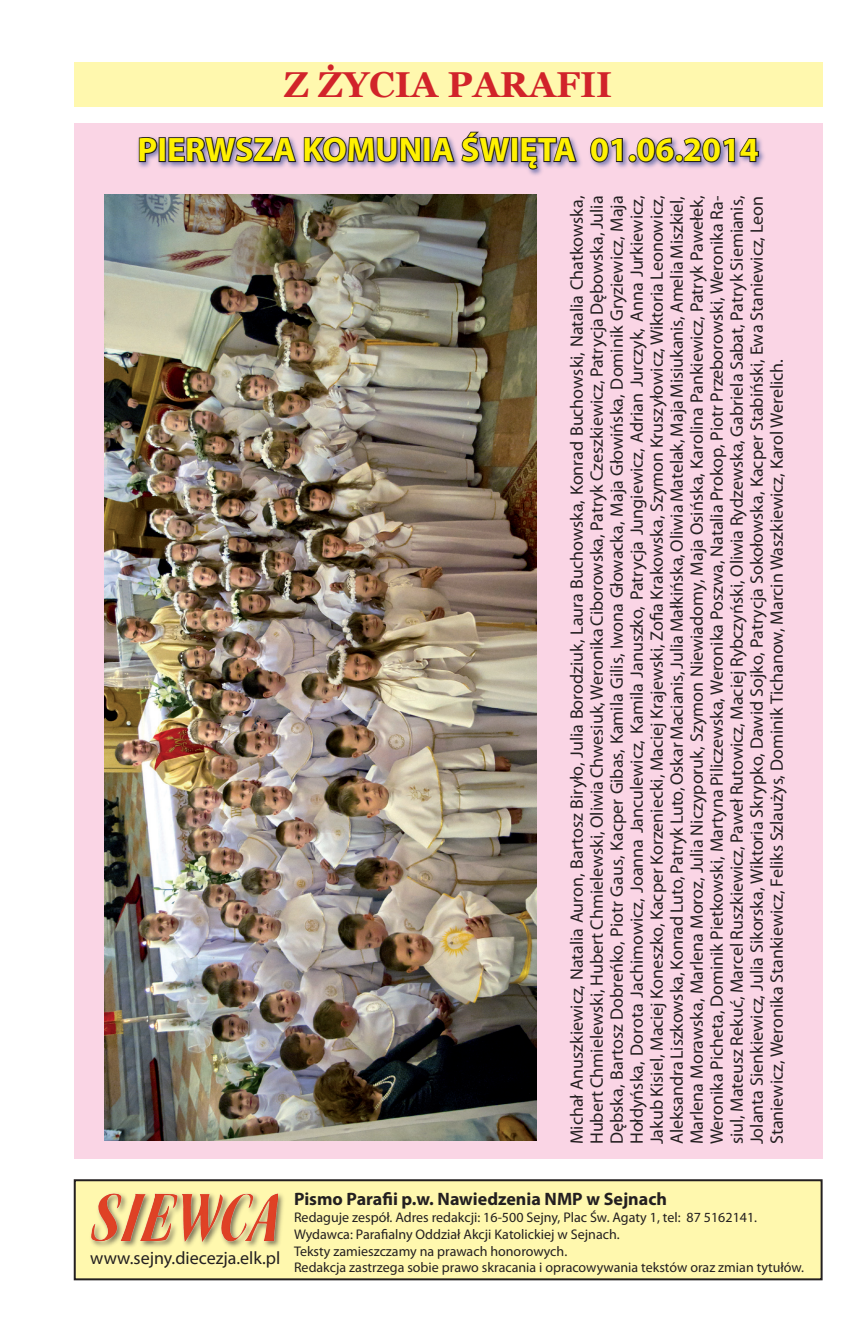
<style>
.page{position:relative;width:868px;height:1338px;background:#fff}
.page>*{position:absolute;margin:0;border:0;box-sizing:border-box;transform-origin:0 0}
.t1{font:700 36px "Georgia";color:#d1232a}
.t2{font:700 34px "Myriad Pro";color:#fff101}
.t3{font:18px/20px "Myriad Pro";color:#231f20;text-align:justify}
.t4{font:700 18px "Myriad Pro";color:#231f20}
.t5{font:14px/16.8px "Myriad Pro";color:#231f20}
</style>
<div class="page">
<div style="left:74px;top:62px;width:748px;height:45px;background:#fff8ae"></div>
<div style="left:75px;top:1180px;width:746px;height:99px;background:#fff8ae"></div>
<div style="left:74px;top:1179px;width:748px;height:101px;border:2px solid #231f20"></div>
<div style="left:89px;top:1190px;width:196px;height:59px;background:#231f20;opacity:.6"></div>
<img style="left:92px;top:1193px;width:185px;height:49px">
<div style="left:74px;top:123px;width:748px;height:1035px;background:#fad5e5"></div>
<div style="left:136px;top:129px;width:630px;height:48px;background:#253f8e;opacity:.6"></div>
<svg style="left:138px;top:136px;width:20px;height:27px"></svg>
<div style="left:159px;top:137px;width:7px;height:25px;border:2px solid #231f20"></div>
<svg style="left:167px;top:129px;width:130px;height:48px"></svg>
<svg style="left:303px;top:129px;width:119px;height:35px"></svg>
<div style="left:423px;top:137px;width:7px;height:25px;border:2px solid #231f20"></div>
<svg style="left:430px;top:129px;width:82px;height:48px"></svg>
<div style="left:511px;top:137px;width:7px;height:25px;border:2px solid #231f20"></div>
<svg style="left:519px;top:129px;width:59px;height:42px"></svg>
<svg style="left:589px;top:137px;width:34px;height:26px"></svg>
<div style="left:628px;top:154px;width:8px;height:8px;border:2px solid #231f20;border-radius:50%"></div>
<svg style="left:635px;top:137px;width:40px;height:26px"></svg>
<div style="left:675px;top:154px;width:8px;height:8px;border:2px solid #231f20;border-radius:50%"></div>
<svg style="left:681px;top:137px;width:78px;height:26px;background:#87798e"></svg>
<img style="left:105px;top:194px;width:431px;height:947px">
<h1 class="t1" style="left:284px;top:61px;width:330px">Z ŻYCIA PARAFII</h1>
<h2 class="t2" style="left:138px;top:127px;width:622px">PIERWSZA KOMUNIA ŚWIĘTA 01.06.2014</h2>
<p class="t3" style="left:566px;top:1144px;width:950px;rotate:-90deg">Michał Anuszkiewicz, Natalia Auron, Bartosz Biryło, Julia Borodziuk, Laura Buchowska, Konrad Buchowski, Natalia Chatkowska, Hubert Chmielewski, Hubert Chmielewski, Oliwia Chwesiuk, Weronika Ciborowska, Patryk Czeszkiewicz, Patrycja Dębowska, Julia Dębska, Bartosz Dobreńko, Piotr Gaus, Kacper Gibas, Kamila Gilis, Iwona Głowacka, Maja Głowińska, Dominik Gryziewicz, Maja Hołdyńska, Dorota Jachimowicz, Joanna Janculewicz, Kamila Januszko, Patrycja Jungiewicz, Adrian Jurczyk, Anna Jurkiewicz, Jakub Kisiel, Maciej Koneszko, Kacper Korzeniecki, Maciej Krajewski, Zofia Krakowska, Szymon Kruszyłowicz, Wiktoria Leonowicz, Aleksandra Liszkowska, Konrad Luto, Patryk Luto, Oskar Macianis, Julia Małkińska, Oliwia Matelak, Maja Misiukanis, Amelia Miszkiel, Marlena Morawska, Marlena Moroz, Julia Niczyporuk, Szymon Niewiadomy, Maja Osińska, Karolina Pankiewicz, Patryk Pawełek, Weronika Picheta, Dominik Pietkowski, Martyna Piliczewska, Weronika Poszwa, Natalia Prokop, Piotr Przeborowski, Weronika Ra&shy;siul, Mateusz Rekuć, Marcel Ruszkiewicz, Paweł Rutowicz, Maciej Rybczyński, Oliwia Rydzewska, Gabriela Sabat, Patryk Siemianis, Jolanta Sienkiewicz, Julia Sikorska, Wiktoria Skrypko, Dawid Sojko, Patrycja Sokołowska, Kacper Stabiński, Ewa Staniewicz, Leon Staniewicz, Weronika Stankiewicz, Feliks Szlaużys, Dominik Tichanow, Marcin Waszkiewicz, Karol Werelich.</p>
<p class="t3" style="left:90px;top:1247px;width:191px">www.sejny.diecezja.elk.pl</p>
<p class="t4" style="left:294px;top:1187px;width:374px">Pismo Parafii p.w. Nawiedzenia NMP w Sejnach</p>
<p class="t5" style="left:294px;top:1209px;width:511px">Redaguje zespół. Adres redakcji: 16-500 Sejny, Plac Św. Agaty 1, tel: 87 5162141.<br>Wydawca: Parafialny Oddział Akcji Katolickiej w Sejnach.<br>Teksty zamieszczamy na prawach honorowych.<br>Redakcja zastrzega sobie prawo skracania i opracowywania tekstów oraz zmian tytułów.</p>
</div>
